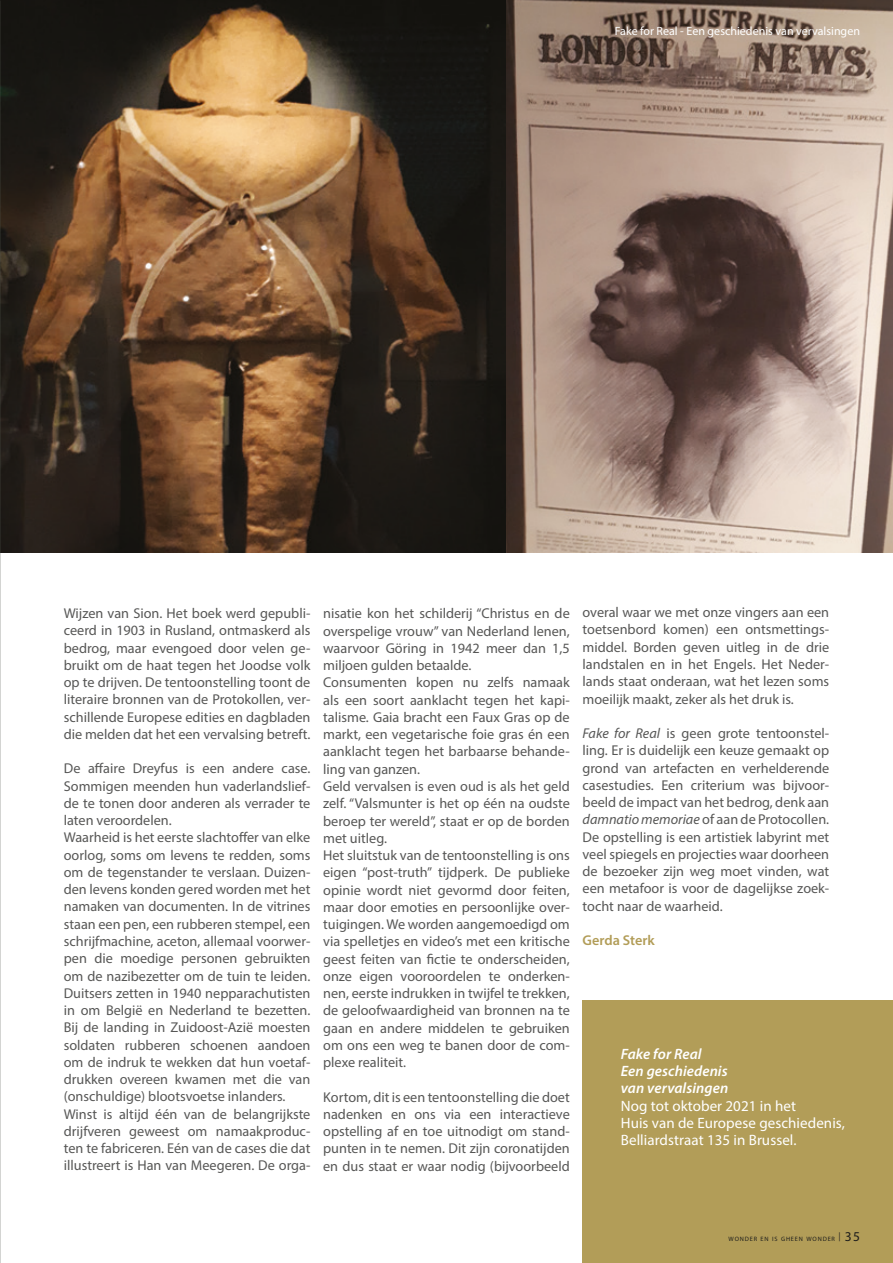
<style>
.page{position:relative;width:893px;height:1263px;background:#fff}
.page>*{position:absolute;margin:0;border:0;box-sizing:border-box;transform-origin:0 0}
.t1{font:15px/17.2px "Myriad Pro";letter-spacing:.005em;color:#fff}
.t2{font:italic 600 15px/17.2px "Myriad Pro";letter-spacing:.005em;color:#fff}
.t3{font:14.25px/17.2px "Myriad Pro";color:#575756;text-align:justify}
.t4{font:600 14.25px "Myriad Pro";color:#b29d58}
.t5{font:12px "Myriad Pro";color:#fff}
.t6{font:6.3px "Myriad Pro";letter-spacing:.13em;color:#1d1d1b}
.s1{font-style:italic}
.s2{font-size:13.5px}
</style>
<div class="page">
<div style="left:583px;top:1001px;width:310px;height:262px;background:#b29d58"></div>
<img style="left:1px;top:0;width:505px;height:553px">
<img style="left:506px;top:0;width:387px;height:553px">
<img style="left:0;top:0;width:1px;height:1263px">
<p class="t5" style="left:615px;top:24px;width:247px">Fake for Real - Een geschiedenis van vervalsingen</p>
<p class="t3" style="left:64px;top:604px;width:248px">Wijzen van Sion. Het boek werd gepubli&shy;ceerd in 1903 in Rusland, ontmaskerd als bedrog, maar evengoed door velen ge&shy;bruikt om de haat tegen het Joodse volk op te drijven. De tentoonstelling toont de literaire bronnen van de Protokollen, ver&shy;schillende Europese edities en dagbladen die melden dat het een vervalsing betreft.</p>
<p class="t3" style="left:64px;top:760px;width:248px;text-align:left">De affaire Dreyfus is een andere case.<br>Sommigen meenden hun vaderlandslief&shy;de te tonen door anderen als verrader te laten veroordelen.<br>Waarheid is het eerste slachtoffer van elke oorlog, soms om levens te redden, soms om de tegenstander te verslaan. Duizen&shy;den levens konden gered worden met het namaken van documenten. In de vitrines staan een pen, een rubberen stempel, een schrijfmachine, aceton, allemaal voorwer&shy;pen die moedige personen gebruikten om de nazibezetter om de tuin te leiden.<br>Duitsers zetten in 1940 nepparachutisten in om België en Nederland te bezetten.<br>Bij de landing in Zuidoost-Azië moesten soldaten rubberen schoenen aandoen om de indruk te wekken dat hun voetaf&shy;drukken overeen kwamen met die van (onschuldige) blootsvoetse inlanders.<br>Winst is altijd één van de belangrijkste drijfveren geweest om namaakproduc&shy;ten te fabriceren. Eén van de cases die dat illustreert is Han van Meegeren. De orga-</p>
<p class="t3" style="left:323px;top:605px;width:248px;text-align:left">nisatie kon het schilderij “Christus en de overspelige vrouw” van Nederland lenen, waarvoor Göring in 1942 meer dan 1,5 miljoen gulden betaalde.<br>Consumenten kopen nu zelfs namaak als een soort aanklacht tegen het kapi&shy;talisme. Gaia bracht een Faux Gras op de markt, een vegetarische foie gras én een aanklacht tegen het barbaarse behande&shy;ling van ganzen.<br>Geld vervalsen is even oud is als het geld zelf. “Valsmunter is het op één na oudste beroep ter wereld”, staat er op de borden met uitleg.<br>Het sluitstuk van de tentoonstelling is ons eigen “post-truth” tijdperk. De publieke opinie wordt niet gevormd door feiten, maar door emoties en persoonlijke over&shy;tuigingen. We worden aangemoedigd om via spelletjes en video’s met een kritische geest feiten van fictie te onderscheiden, onze eigen vooroordelen te onderken&shy;nen, eerste indrukken in twijfel te trekken, de geloofwaardigheid van bronnen na te gaan en andere middelen te gebruiken om ons een weg te banen door de com&shy;plexe realiteit.</p>
<p class="t3" style="left:323px;top:1088px;width:248px">Kortom, dit is een tentoonstelling die doet nadenken en ons via een interactieve opstelling af en toe uitnodigt om stand&shy;punten in te nemen. Dit zijn coronatijden en dus staat er waar nodig (bijvoorbeeld</p>
<p class="t3" style="left:583px;top:604px;width:248px">overal waar we met onze vingers aan een toetsenbord komen) een ontsmettings&shy;middel. Borden geven uitleg in de drie landstalen en in het Engels. Het Neder&shy;lands staat onderaan, wat het lezen soms moeilijk maakt, zeker als het druk is.</p>
<p class="t3" style="left:583px;top:724px;width:248px"><span class="s1">Fake for Real</span> is geen grote tentoonstel&shy;ling. Er is duidelijk een keuze gemaakt op grond van artefacten en verhelderende casestudies. Een criterium was bijvoor&shy;beeld de impact van het bedrog, denk aan <span class="s1">damnatio memoriae</span> of aan de Protocollen.<br>De opstelling is een artistiek labyrint met veel spiegels en projecties waar doorheen de bezoeker zijn weg moet vinden, wat een metafoor is voor de dagelijkse zoek&shy;tocht naar de waarheid.</p>
<p class="t4" style="left:583px;top:931px;width:74px">Gerda Sterk</p>
<p class="t2" style="left:621px;top:1045px;width:109px">Fake for Real<br>Een geschiedenis van vervalsingen</p>
<p class="t1" style="left:621px;top:1097px;width:226px">Nog tot oktober 2021 in het<br>Huis van de Europese geschiedenis,<br>Belliardstraat 135 in Brussel.</p>
<p class="t6" style="left:728px;top:1235px;width:133px">WONDER EN IS GHEEN WONDER <sup>|</sup> <span class="s2">35</span></p>
</div>
